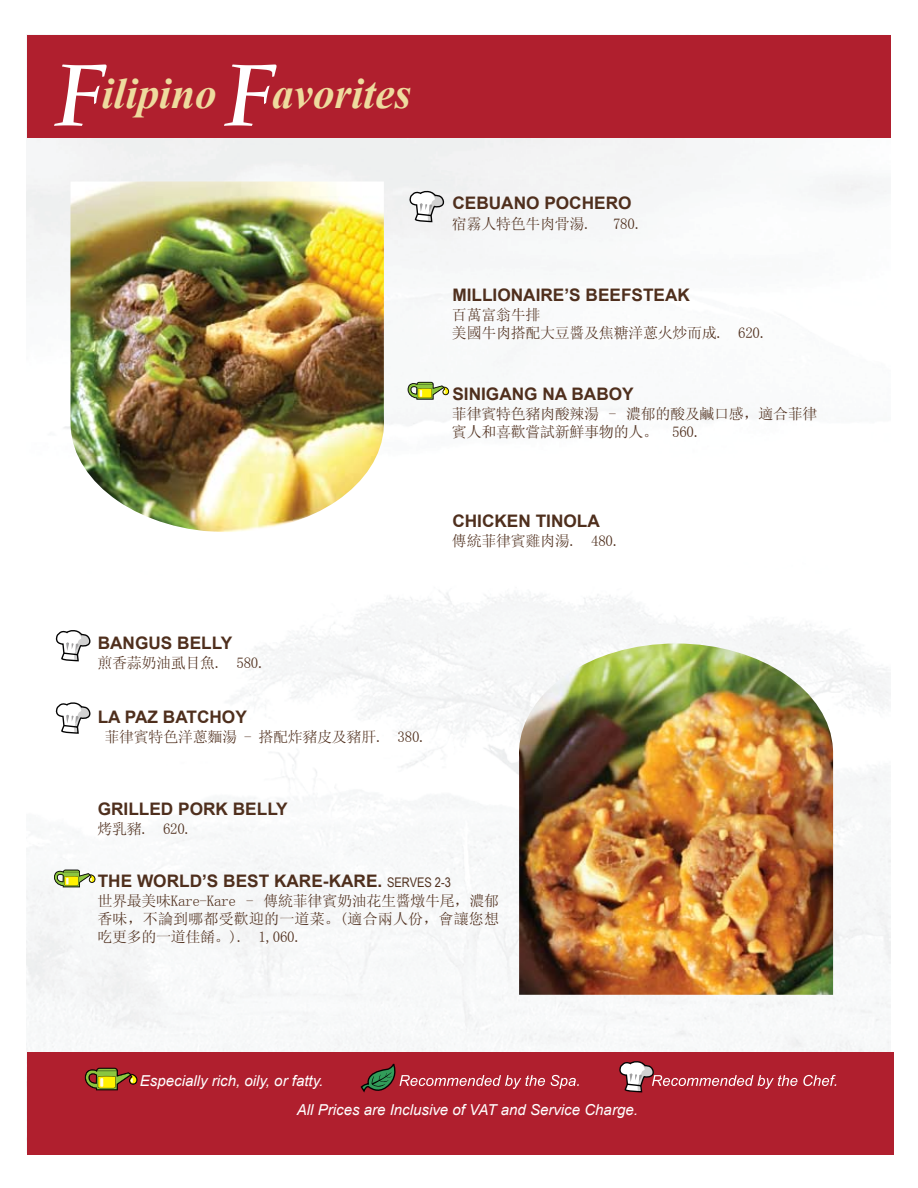
<style>
.page{position:relative;width:918px;height:1188px;background:#fff}
.page>*{position:absolute;margin:0;border:0;box-sizing:border-box;transform-origin:0 0}
.t1{font:96.9px "Cataneo BT";color:#fff}
.t2{font:italic 700 43.05px "Times New Roman";color:#eedb9e}
.t3{font:700 17.25px "Arial";color:#4f2f1d}
.t4{font:15px/18px "Sim Sun";letter-spacing:-.02em;color:#4f2f1d}
.t5{font:italic 15px "Arial";color:#fff}
.s1{font-family:"Arial Narrow";font-weight:400;font-size:13.2px}
</style>
<div class="page">
<img style="left:27px;top:137px;width:864px;height:915px">
<div style="left:27px;top:35px;width:864px;height:102px;background:#b01f2e"></div>
<div style="left:27px;top:1052px;width:866px;height:103px;background:#b01f2e"></div>
<svg style="left:803px;top:1075px;width:33px;height:11px"></svg>
<svg style="left:619px;top:1061px;width:178px;height:32px"></svg>
<svg style="left:551px;top:1075px;width:28px;height:14px"></svg>
<svg style="left:360px;top:1063px;width:185px;height:30px"></svg>
<svg style="left:85px;top:1068px;width:52px;height:22px"></svg>
<img style="left:70px;top:182px;width:314px;height:350px">
<img style="left:519px;top:644px;width:314px;height:351px">
<svg style="left:409px;top:190px;width:37px;height:58px"></svg>
<svg style="left:55px;top:629px;width:38px;height:58px"></svg>
<svg style="left:55px;top:701px;width:38px;height:59px"></svg>
<svg style="left:408px;top:382px;width:41px;height:18px"></svg>
<svg style="left:54px;top:870px;width:41px;height:17px"></svg>
<h1 class="t1" style="left:55px;top:34px;width:222px">F F</h1>
<h2 class="t2" style="left:102px;top:64px;width:117px">ilipino</h2>
<h2 class="t2" style="left:272px;top:64px;width:140px">avorites</h2>
<p class="t3" style="left:452px;top:192px;width:181px">CEBUANO POCHERO</p>
<p class="t4" style="left:452px;top:214px;width:141px">宿霧人特色牛肉骨湯.</p>
<p class="t4" style="left:613px;top:214px;width:31px">780.</p>
<p class="t3" style="left:452px;top:283px;width:239px">MILLIONAIRE’S BEEFSTEAK</p>
<p class="t4" style="left:452px;top:305px;width:317px">百萬富翁牛排<br>美國牛肉搭配大豆醬及焦糖洋蔥火炒而成. 620.</p>
<p class="t3" style="left:452px;top:383px;width:183px">SINIGANG NA BABOY</p>
<p class="t4" style="left:452px;top:405px;width:367px">菲律賓特色豬肉酸辣湯 - 濃郁的酸及鹹口感，適合菲律賓人和喜歡嘗試新鮮事物的人。 560.</p>
<p class="t3" style="left:452px;top:510px;width:149px">CHICKEN TINOLA</p>
<p class="t4" style="left:452px;top:532px;width:170px">傳統菲律賓雞肉湯. 480.</p>
<p class="t3" style="left:98px;top:631px;width:136px">BANGUS BELLY</p>
<p class="t4" style="left:97px;top:653px;width:170px">煎香蒜奶油虱目魚. 580.</p>
<p class="t3" style="left:98px;top:706px;width:151px">LA PAZ BATCHOY</p>
<p class="t4" style="left:105px;top:728px;width:324px">菲律賓特色洋蔥麵湯 - 搭配炸豬皮及豬肝. 380.</p>
<p class="t3" style="left:98px;top:798px;width:192px">GRILLED PORK BELLY</p>
<p class="t4" style="left:97px;top:820px;width:96px">烤乳豬. 620.</p>
<p class="t3" style="left:98px;top:869px;width:355px">THE WORLD’S BEST KARE-KARE. <span class="s1">SERVES 2-3</span></p>
<p class="t4" style="left:97px;top:891px;width:403px;text-align:justify">世界最美味Kare-Kare - 傳統菲律賓奶油花生醬燉牛尾，濃郁香味，不論到哪都受歡迎的一道菜。(適合兩人份，會讓您想吃更多的一道佳餚。). 1,060.</p>
<p class="t5" style="left:140px;top:1071px;width:185px">Especially rich, oily, or fatty.</p>
<p class="t5" style="left:297px;top:1100px;width:343px">All Prices are Inclusive of VAT and Service Charge.</p>
</div>
